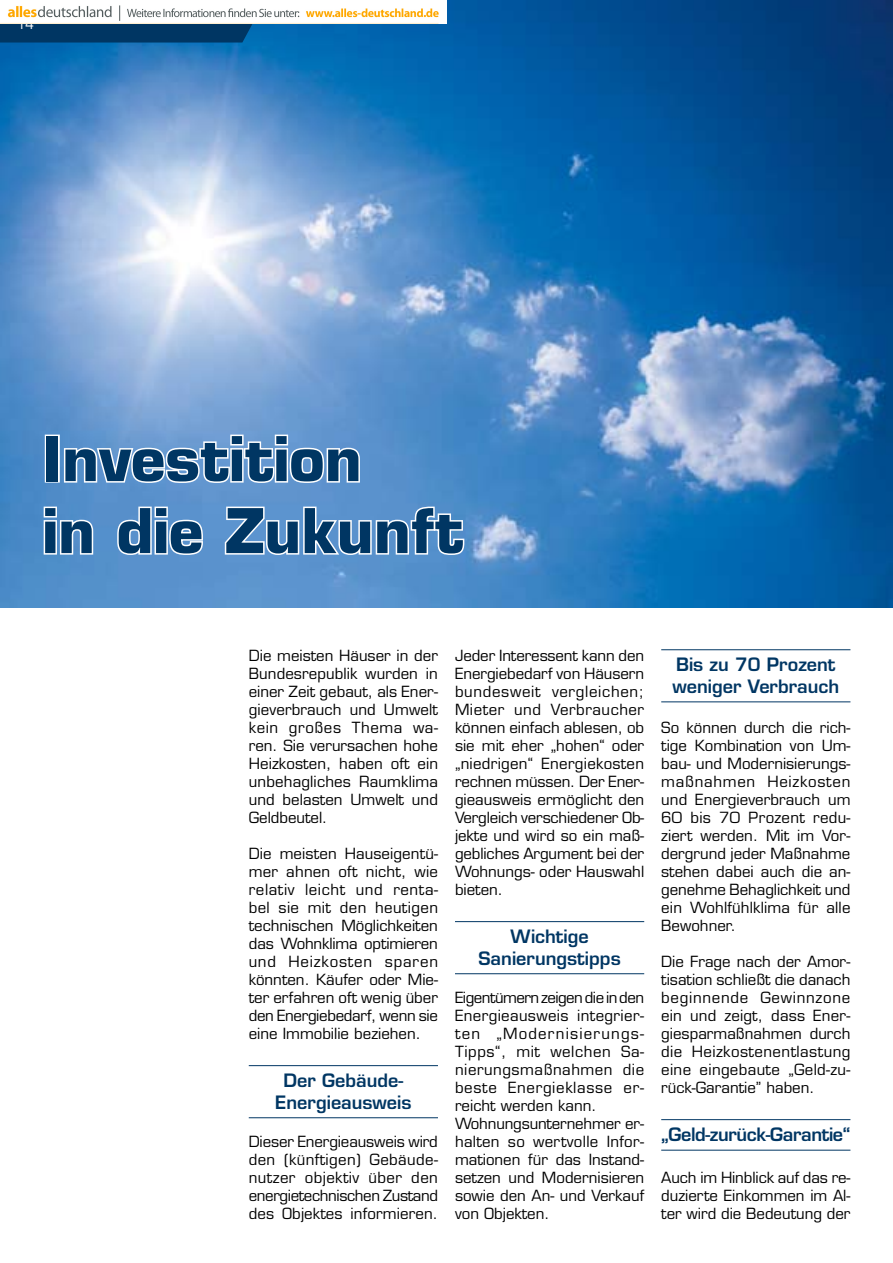
<style>
.page{position:relative;width:893px;height:1263px;background:#fff}
.page>*{position:absolute;margin:0;border:0;box-sizing:border-box;transform-origin:0 0}
.t1{font:700 60px/72px "Eurostile";color:#003663}
.t2{font:600 18px/21.6px "Eurostile";color:#003663;text-align:center}
.t3{font:600 18px "Eurostile";letter-spacing:-.02em;color:#003663}
.t4{font:15px/18px "Eurostile";color:#000;text-align:justify}
.t5{font:condensed 15px "Eurostile";color:#fff}
</style>
<div class="page">
<img style="left:0;top:0;width:893px;height:607px">
<hr style="left:249px;top:1065px;width:189px;height:1px;background:#003663">
<hr style="left:249px;top:1117px;width:189px;height:1px;background:#003663">
<hr style="left:455px;top:921px;width:189px;height:1px;background:#003663">
<hr style="left:455px;top:973px;width:189px;height:1px;background:#003663">
<hr style="left:661px;top:649px;width:189px;height:1px;background:#003663">
<hr style="left:661px;top:701px;width:189px;height:1px;background:#003663">
<hr style="left:661px;top:1119px;width:189px;height:1px;background:#003663">
<hr style="left:661px;top:1150px;width:189px;height:1px;background:#003663">
<div style="left:45px;top:435px;width:15px;height:48px;border:3px solid #fff"></div>
<svg style="left:62px;top:433px;width:299px;height:51px"></svg>
<svg style="left:42px;top:505px;width:53px;height:51px"></svg>
<svg style="left:116px;top:505px;width:88px;height:51px"></svg>
<svg style="left:223px;top:505px;width:243px;height:51px"></svg>
<svg style="left:0;top:24px;width:272px;height:19px;background:#003c6c"></svg>
<img style="left:0;top:0;width:446px;height:24px">
<p class="t5" style="left:17px;top:15px;width:9px">14</p>
<h1 class="t1" style="left:43px;top:423px;width:423px">Investition<br>in die Zukunft</h1>
<p class="t4" style="left:249px;top:647px;width:191px">Die meisten Häuser in der Bundesrepublik wurden in einer Zeit gebaut, als Ener&shy;gieverbrauch und Umwelt kein großes Thema wa&shy;ren. Sie verursachen hohe Heizkosten, haben oft ein unbehagliches Raumklima und belasten Umwelt und Geldbeutel.</p>
<p class="t4" style="left:249px;top:845px;width:191px">Die meisten Hauseigentü&shy;mer ahnen oft nicht, wie relativ leicht und renta&shy;bel sie mit den heutigen technischen Möglichkeiten das Wohnklima optimieren und Heizkosten sparen könnten. Käufer oder Mie&shy;ter erfahren oft wenig über den Energiebedarf, wenn sie eine Immobilie beziehen.</p>
<p class="t2" style="left:275px;top:1070px;width:138px">Der Gebäude-<br>Energieausweis</p>
<p class="t4" style="left:249px;top:1133px;width:191px">Dieser Energieausweis wird den (künftigen) Gebäude&shy;nutzer objektiv über den energietechnischen Zustand des Objektes informieren.</p>
<p class="t4" style="left:455px;top:647px;width:191px">Jeder Interessent kann den Energiebedarf von Häusern bundesweit vergleichen; Mieter und Verbraucher können einfach ablesen, ob sie mit eher „hohen“ oder „niedrigen“ Energiekosten rechnen müssen. Der Ener&shy;gieausweis ermöglicht den Vergleich verschiedener Ob&shy;jekte und wird so ein maß&shy;gebliches Argument bei der Wohnungs- oder Hauswahl bieten.</p>
<p class="t2" style="left:478px;top:926px;width:144px">Wichtige<br>Sanierungstipps</p>
<p class="t4" style="left:455px;top:989px;width:191px;text-align:left">Eigentümern zeigen die in den<br>Energieausweis integrier&shy;ten „Modernisierungs-<br>Tipps“, mit welchen Sa&shy;nierungsmaßnahmen die beste Energieklasse er&shy;reicht werden kann.<br>Wohnungsunternehmer er&shy;halten so wertvolle Infor&shy;mationen für das Instand&shy;setzen und Modernisieren sowie den An- und Verkauf von Objekten.</p>
<p class="t2" style="left:672px;top:654px;width:168px;text-align:left">Bis zu 70 Prozent weniger Verbrauch</p>
<p class="t4" style="left:661px;top:719px;width:191px">So können durch die rich&shy;tige Kombination von Um&shy;bau- und Modernisierungs&shy;maßnahmen Heizkosten und Energieverbrauch um 60 bis 70 Prozent redu&shy;ziert werden. Mit im Vor&shy;dergrund jeder Maßnahme stehen dabei auch die an&shy;genehme Behaglichkeit und ein Wohlfühlklima für alle Bewohner.</p>
<p class="t4" style="left:661px;top:953px;width:191px">Die Frage nach der Amor&shy;tisation schließt die danach beginnende Gewinnzone ein und zeigt, dass Ener&shy;giesparmaßnahmen durch die Heizkostenentlastung eine eingebaute „Geld-zu&shy;rück-Garantie” haben.</p>
<p class="t3" style="left:661px;top:1123px;width:191px">„Geld-zurück-Garantie“</p>
<p class="t4" style="left:661px;top:1169px;width:191px">Auch im Hinblick auf das re&shy;duzierte Einkommen im Al&shy;ter wird die Bedeutung der</p>
</div>
